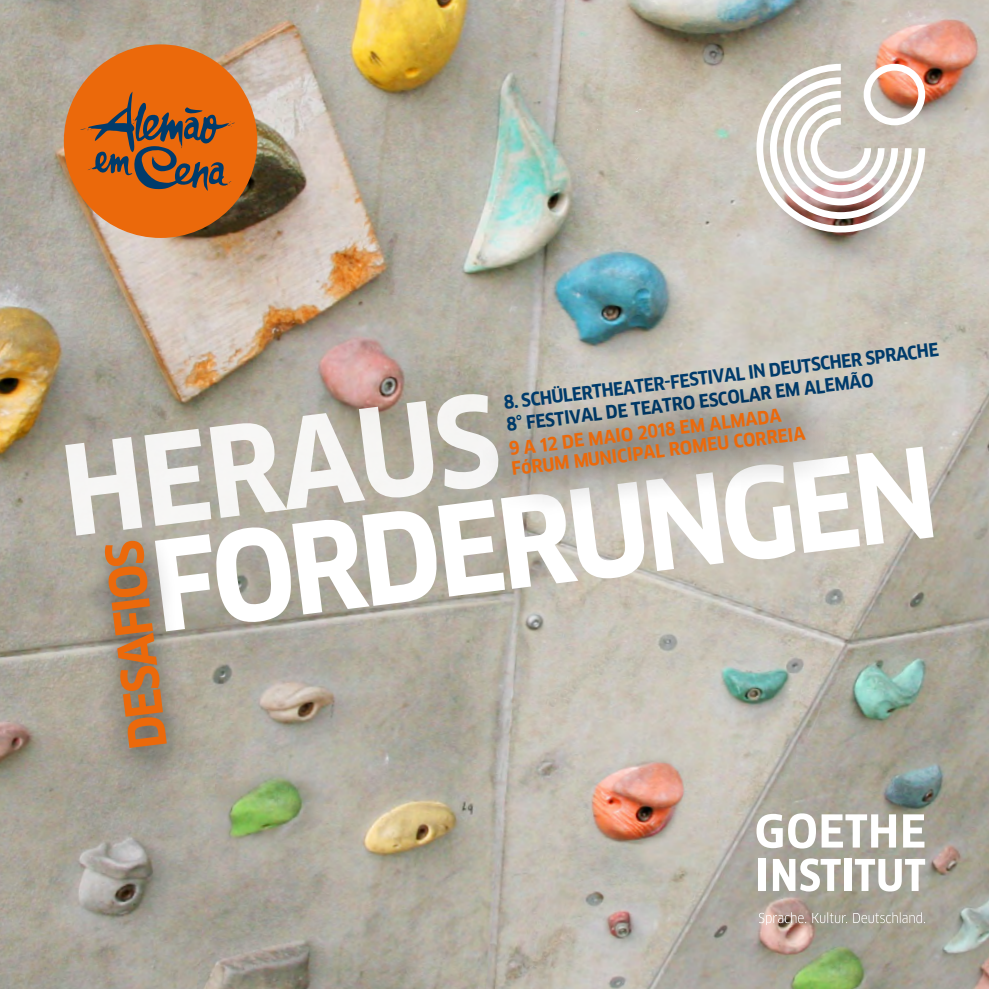
<style>
.page{position:relative;width:989px;height:989px;background:#fff}
.page>*{position:absolute;margin:0;border:0;box-sizing:border-box;transform-origin:0 0}
.t1{font:700 121.5px/106px "Goethe FF Clan";color:#fff}
.t2{font:700 50.18px "Goethe FF Clan";color:#eb690b}
.t3{font:700 18px/22.5px "Goethe FF Clan";color:#003b6b}
.t4{font:700 18px/20.2px "Goethe FF Clan";color:#eb690b}
</style>
<div class="page">
<img style="left:0;top:0;width:989px;height:989px">
<svg style="left:756px;top:64px;width:169px;height:168px"></svg>
<svg style="left:756px;top:813px;width:26px;height:35px"></svg>
<svg style="left:788px;top:813px;width:108px;height:35px"></svg>
<svg style="left:903px;top:814px;width:21px;height:33px"></svg>
<div style="left:759px;top:859px;width:7px;height:32px;background:#fff"></div>
<svg style="left:773px;top:858px;width:67px;height:33px"></svg>
<div style="left:844px;top:859px;width:7px;height:32px;background:#fff"></div>
<svg style="left:855px;top:859px;width:70px;height:32px"></svg>
<svg style="left:759px;top:912px;width:166px;height:13px"></svg>
<div style="left:64px;top:44px;width:193px;height:194px;background:#eb690b;border-radius:50%"></div>
<svg style="left:80px;top:92px;width:155px;height:99px"></svg>
<svg style="left:635px;top:108px;width:6px;height:5px"></svg>
<svg style="left:635px;top:157px;width:3px;height:5px"></svg>
<div style="left:81px;top:526px;width:115px;height:261px;background:#000;opacity:.55"></div>
<svg style="left:483px;top:371px;width:372px;height:144px"></svg>
<p class="t3" style="left:502px;top:391px;width:439px;rotate:-7deg">8. SCHÜLERTHEATER-FESTIVAL IN DEUTSCHER SPRACHE<br>8° FESTIVAL DE TEATRO ESCOLAR EM ALEMÃO</p>
<h1 class="t1" style="left:133px;top:431px;width:790px;text-indent:-77px;rotate:-7deg">HERAUS<br>FORDERUNGEN</h1>
<p class="t4" style="left:508px;top:439px;width:297px;rotate:-7deg">9 A 12 DE MAIO 2018 EM ALMADA<br>FóRUM MUNICIPAL ROMEU CORREIA</p>
<h2 class="t2" style="left:120px;top:752px;width:211px;rotate:-97deg">DESAFIOS</h2>
</div>
